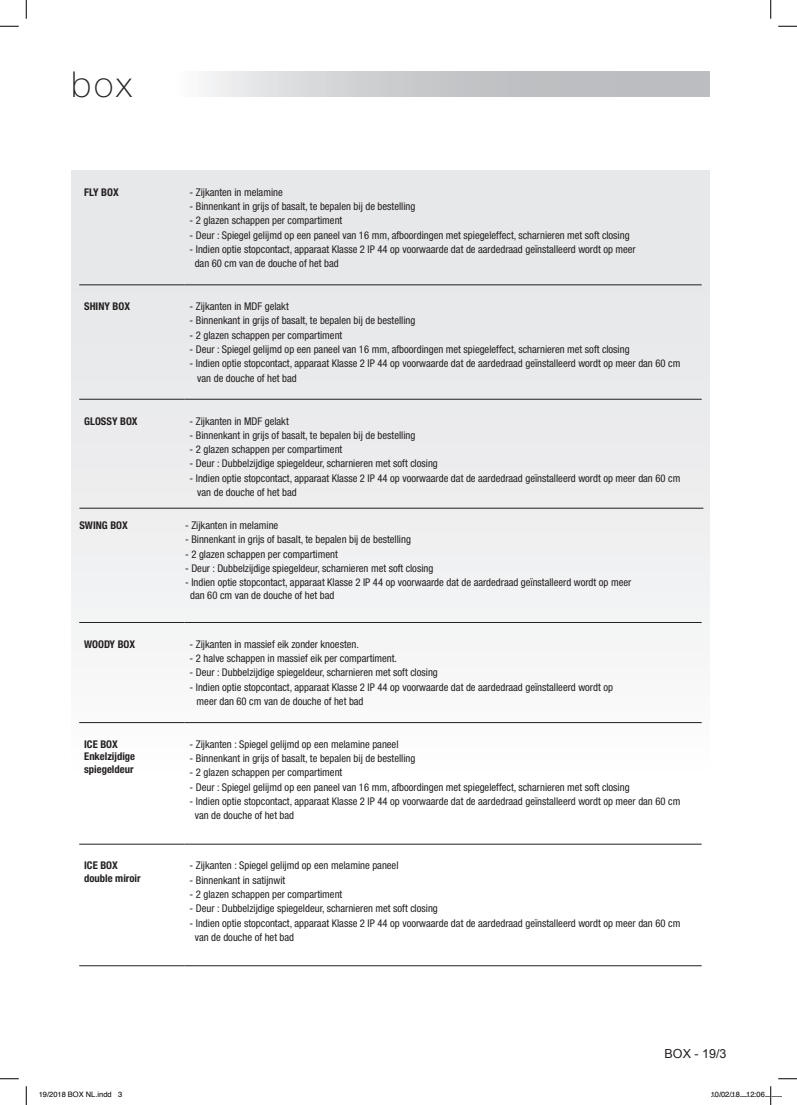
<style>
.page{position:relative;width:797px;height:1105px;background:#fff}
.page>*{position:absolute;margin:0;border:0;box-sizing:border-box;transform-origin:0 0}
.t1{font:100 35.75px "Helvetica Neue LT Std";color:#231f20}
.t2{font:12.5px "Arial";color:#231f20}
.sous_titre{font:condensed 10.62px/12.5px "Helvetica Neue LT Std";color:#231f20}
.sous_titre-2{font:700 condensed 10.62px "Helvetica Neue LT Std";color:#231f20}
.t3{font:7.5px "Helvetica";color:#000}
</style>
<div class="page">
<div style="left:71px;top:170px;width:638px;height:608px;background:linear-gradient(to bottom,#e2e3e5,#fafafa)"></div>
<hr style="left:79px;top:284px;width:105px;height:1px;background:#231f20">
<hr style="left:184px;top:284px;width:517px;height:1px;background:#231f20">
<hr style="left:79px;top:399px;width:105px;height:1px;background:#231f20">
<hr style="left:184px;top:399px;width:517px;height:1px;background:#231f20">
<hr style="left:79px;top:622px;width:105px;height:1px;background:#231f20">
<hr style="left:184px;top:622px;width:517px;height:1px;background:#231f20">
<hr style="left:79px;top:722px;width:105px;height:1px;background:#231f20">
<hr style="left:184px;top:722px;width:517px;height:1px;background:#231f20">
<hr style="left:79px;top:844px;width:105px;height:1px;background:#231f20">
<hr style="left:184px;top:844px;width:517px;height:1px;background:#231f20">
<hr style="left:79px;top:965px;width:105px;height:1px;background:#231f20">
<hr style="left:184px;top:965px;width:517px;height:1px;background:#231f20">
<svg style="left:204px;top:71px;width:505px;height:26px;background:#cacbcd"></svg>
<hr style="left:79px;top:508px;width:624px;height:1px;background:#231f20">
<svg style="left:0;top:25px;width:19px;height:2px"></svg>
<svg style="left:778px;top:25px;width:19px;height:2px"></svg>
<svg style="left:0;top:1078px;width:19px;height:1px"></svg>
<svg style="left:778px;top:1078px;width:19px;height:1px"></svg>
<svg style="left:25px;top:0;width:2px;height:19px"></svg>
<svg style="left:25px;top:1086px;width:2px;height:19px"></svg>
<svg style="left:770px;top:0;width:1px;height:19px"></svg>
<svg style="left:711px;top:1096px;width:27px;height:1px"></svg>
<svg style="left:746px;top:1086px;width:25px;height:19px"></svg>
<p class="t1" style="left:71px;top:64px;width:62px">box</p>
<p class="sous_titre-2" style="left:84px;top:186px;width:36px">FLY BOX</p>
<p class="sous_titre" style="left:189px;top:186px;width:95px">- Zijkanten in melamine</p>
<p class="sous_titre" style="left:189px;top:200px;width:227px">- Binnenkant in grijs of basalt, te bepalen bij de bestelling</p>
<p class="sous_titre" style="left:189px;top:214px;width:154px">- 2 glazen schappen per compartiment</p>
<p class="sous_titre" style="left:189px;top:228px;width:441px">- Deur : Spiegel gelijmd op een paneel van 16 mm, afboordingen met spiegeleffect, scharnieren met soft closing</p>
<p class="sous_titre" style="left:189px;top:243px;width:447px">- Indien optie stopcontact, apparaat Klasse 2 IP 44 op voorwaarde dat de aardedraad geïnstalleerd wordt op meer</p>
<p class="sous_titre" style="left:195px;top:257px;width:146px">dan 60 cm van de douche of het bad</p>
<p class="sous_titre-2" style="left:84px;top:300px;width:47px">SHINY BOX</p>
<p class="sous_titre" style="left:189px;top:300px;width:101px">- Zijkanten in MDF gelakt</p>
<p class="sous_titre" style="left:189px;top:314px;width:227px">- Binnenkant in grijs of basalt, te bepalen bij de bestelling</p>
<p class="sous_titre" style="left:189px;top:329px;width:154px">- 2 glazen schappen per compartiment</p>
<p class="sous_titre" style="left:189px;top:343px;width:441px">- Deur : Spiegel gelijmd op een paneel van 16 mm, afboordingen met spiegeleffect, scharnieren met soft closing</p>
<p class="sous_titre" style="left:189px;top:357px;width:492px">- Indien optie stopcontact, apparaat Klasse 2 IP 44 op voorwaarde dat de aardedraad geïnstalleerd wordt op meer dan 60 cm</p>
<p class="sous_titre" style="left:197px;top:371px;width:101px">van de douche of het bad</p>
<p class="sous_titre-2" style="left:84px;top:414px;width:55px">GLOSSY BOX</p>
<p class="sous_titre" style="left:189px;top:414px;width:101px">- Zijkanten in MDF gelakt</p>
<p class="sous_titre" style="left:189px;top:429px;width:227px">- Binnenkant in grijs of basalt, te bepalen bij de bestelling</p>
<p class="sous_titre" style="left:189px;top:443px;width:154px">- 2 glazen schappen per compartiment</p>
<p class="sous_titre" style="left:189px;top:457px;width:250px">- Deur : Dubbelzijdige spiegeldeur, scharnieren met soft closing</p>
<p class="sous_titre" style="left:189px;top:472px;width:492px">- Indien optie stopcontact, apparaat Klasse 2 IP 44 op voorwaarde dat de aardedraad geïnstalleerd wordt op meer dan 60 cm</p>
<p class="sous_titre" style="left:197px;top:486px;width:101px">van de douche of het bad</p>
<p class="sous_titre-2" style="left:79px;top:519px;width:50px">SWING BOX</p>
<p class="sous_titre" style="left:185px;top:519px;width:95px">- Zijkanten in melamine</p>
<p class="sous_titre" style="left:185px;top:533px;width:227px">- Binnenkant in grijs of basalt, te bepalen bij de bestelling</p>
<p class="sous_titre" style="left:185px;top:547px;width:154px">- 2 glazen schappen per compartiment</p>
<p class="sous_titre" style="left:185px;top:562px;width:250px">- Deur : Dubbelzijdige spiegeldeur, scharnieren met soft closing</p>
<p class="sous_titre" style="left:190px;top:576px;width:442px;text-indent:-5px">- Indien optie stopcontact, apparaat Klasse 2 IP 44 op voorwaarde dat de aardedraad geïnstalleerd wordt op meer dan 60 cm van de douche of het bad</p>
<p class="sous_titre-2" style="left:84px;top:638px;width:52px">WOODY BOX</p>
<p class="sous_titre" style="left:189px;top:638px;width:171px">- Zijkanten in massief eik zonder knoesten.</p>
<p class="sous_titre" style="left:189px;top:652px;width:209px">- 2 halve schappen in massief eik per compartiment.</p>
<p class="sous_titre" style="left:189px;top:666px;width:250px">- Deur : Dubbelzijdige spiegeldeur, scharnieren met soft closing</p>
<p class="sous_titre" style="left:189px;top:680px;width:425px">- Indien optie stopcontact, apparaat Klasse 2 IP 44 op voorwaarde dat de aardedraad geïnstalleerd wordt op</p>
<p class="sous_titre" style="left:197px;top:695px;width:168px">meer dan 60 cm van de douche of het bad</p>
<p class="sous_titre-2" style="left:84px;top:738px;width:35px">ICE BOX</p>
<p class="sous_titre-2" style="left:84px;top:750px;width:52px">Enkelzijdige</p>
<p class="sous_titre-2" style="left:84px;top:763px;width:51px">spiegeldeur</p>
<p class="sous_titre" style="left:189px;top:738px;width:210px">- Zijkanten : Spiegel gelijmd op een melamine paneel</p>
<p class="sous_titre" style="left:189px;top:752px;width:227px">- Binnenkant in grijs of basalt, te bepalen bij de bestelling</p>
<p class="sous_titre" style="left:189px;top:766px;width:154px">- 2 glazen schappen per compartiment</p>
<p class="sous_titre" style="left:189px;top:781px;width:441px">- Deur : Spiegel gelijmd op een paneel van 16 mm, afboordingen met spiegeleffect, scharnieren met soft closing</p>
<p class="sous_titre" style="left:189px;top:795px;width:492px">- Indien optie stopcontact, apparaat Klasse 2 IP 44 op voorwaarde dat de aardedraad geïnstalleerd wordt op meer dan 60 cm</p>
<p class="sous_titre" style="left:195px;top:809px;width:101px">van de douche of het bad</p>
<p class="sous_titre-2" style="left:84px;top:859px;width:35px">ICE BOX</p>
<p class="sous_titre-2" style="left:84px;top:872px;width:58px">double miroir</p>
<p class="sous_titre" style="left:189px;top:859px;width:210px">- Zijkanten : Spiegel gelijmd op een melamine paneel</p>
<p class="sous_titre" style="left:189px;top:874px;width:97px">- Binnenkant in satijnwit</p>
<p class="sous_titre" style="left:189px;top:888px;width:154px">- 2 glazen schappen per compartiment</p>
<p class="sous_titre" style="left:189px;top:902px;width:250px">- Deur : Dubbelzijdige spiegeldeur, scharnieren met soft closing</p>
<p class="sous_titre" style="left:189px;top:916px;width:492px">- Indien optie stopcontact, apparaat Klasse 2 IP 44 op voorwaarde dat de aardedraad geïnstalleerd wordt op meer dan 60 cm</p>
<p class="sous_titre" style="left:195px;top:931px;width:101px">van de douche of het bad</p>
<p class="t2" style="left:664px;top:1045px;width:63px">BOX - 19/3</p>
<p class="t3" style="left:39px;top:1089px;width:85px">19/2018 BOX NL.indd 3</p>
<p class="t3" style="left:710px;top:1089px;width:56px">10/02/18 12:06</p>
</div>
